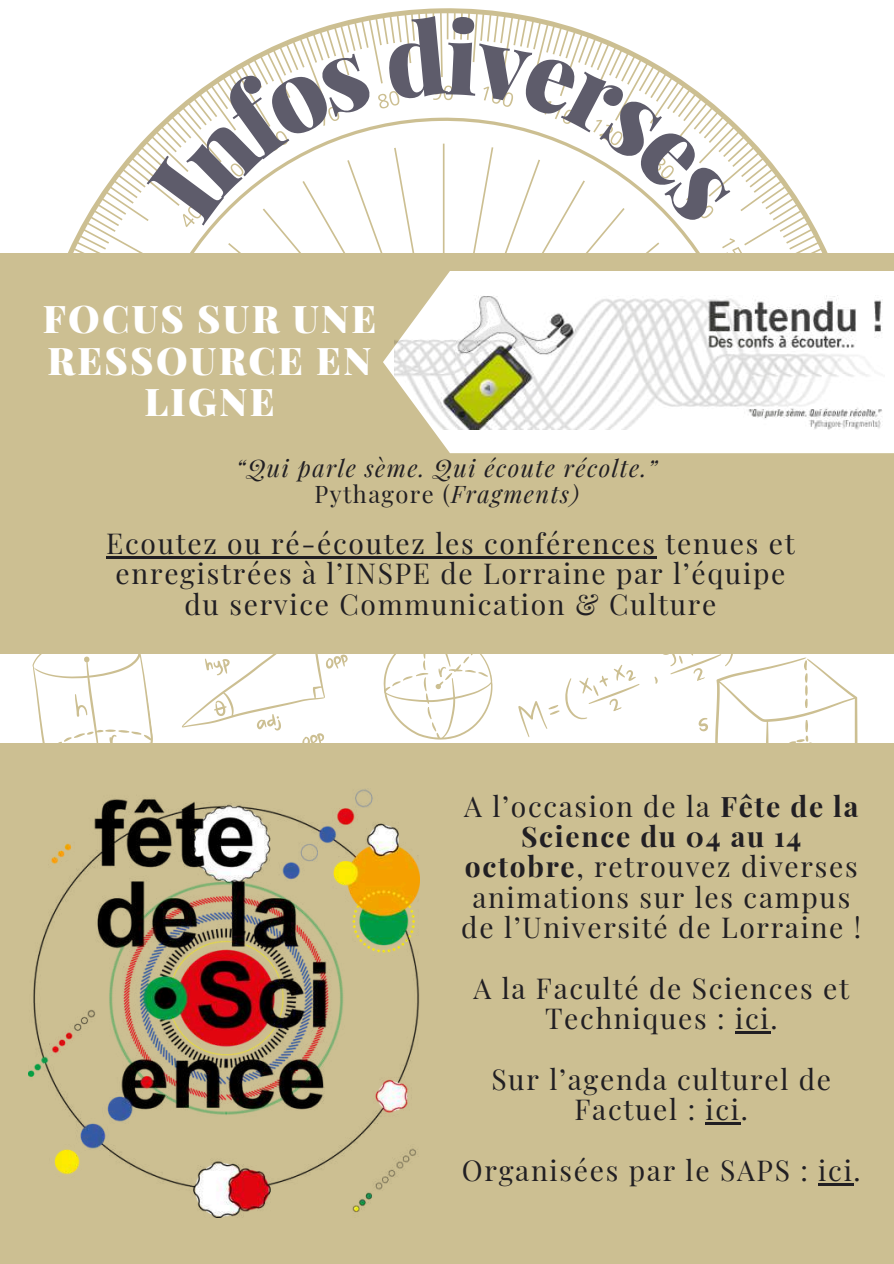
<style>
.page{position:relative;width:894px;height:1264px;background:#fff}
.page>*{position:absolute;margin:0;border:0;box-sizing:border-box;transform-origin:0 0}
.t1{font:900 38.25px/41.7px "Playfair Display";letter-spacing:.06em;color:#fff;text-align:center}
.t2{font:28.2px/30.3px "Playfair Display";letter-spacing:.06em;color:#211f23;text-align:center}
.t3{font:italic 23.7px/25.8px "Playfair Display";letter-spacing:.06em;color:#211f23;text-align:center}
.s1{font-style:normal}
.s2{font-weight:700}
</style>
<div class="page">
<svg style="left:29px;top:8px;width:835px;height:246px"></svg>
<svg style="left:383px;top:654px;width:110px;height:86px"></svg>
<svg style="left:518px;top:665px;width:122px;height:72px"></svg>
<svg style="left:654px;top:654px;width:203px;height:89px"></svg>
<svg style="left:32px;top:654px;width:316px;height:89px"></svg>
<div style="left:0;top:254px;width:893px;height:400px;background:#ccbf92"></div>
<svg style="left:383px;top:271px;width:510px;height:182px;fill:#fff"></svg>
<img style="left:395px;top:295px;width:489px;height:134px">
<div style="left:0;top:743px;width:893px;height:520px;background:#ccbf92"></div>
<img style="left:29px;top:789px;width:390px;height:427px">
<hr style="left:106px;top:556px;width:550px;height:2px;background:#211f23">
<hr style="left:734px;top:1031px;width:36px;height:2px;background:#211f23">
<hr style="left:705px;top:1122px;width:35px;height:2px;background:#211f23">
<hr style="left:818px;top:1183px;width:35px;height:2px;background:#211f23">
<svg style="left:146px;top:52px;width:227px;height:173px"></svg>
<svg style="left:384px;top:14px;width:348px;height:212px"></svg>
<h1 class="t1" style="left:43px;top:296px;width:335px">FOCUS SUR UNE<br>RESSOURCE EN<br>LIGNE</h1>
<p class="t3" style="left:236px;top:454px;width:422px">“Qui parle sème. Qui écoute récolte.”<br><span class="s1">Pythagore (</span>Fragments)</p>
<p class="t2" style="left:106px;top:527px;width:689px">Ecoutez ou ré-écoutez les conférences tenues et enregistrées à l’INSPE de Lorraine par l’équipe du service Communication &amp; Culture</p>
<p class="t2" style="left:461px;top:789px;width:401px">A l’occasion de la <span class="s2">Fête de la<br>Science du 04 au 14 octobre</span>, retrouvez diverses animations sur les campus de l’Université de Lorraine !</p>
<p class="t2" style="left:473px;top:972px;width:377px">A la Faculté de Sciences et<br>Techniques : ici.</p>
<p class="t2" style="left:491px;top:1063px;width:341px">Sur l’agenda culturel de<br>Factuel : ici.</p>
<p class="t2" style="left:461px;top:1154px;width:400px">Organisées par le SAPS : ici.</p>
</div>
